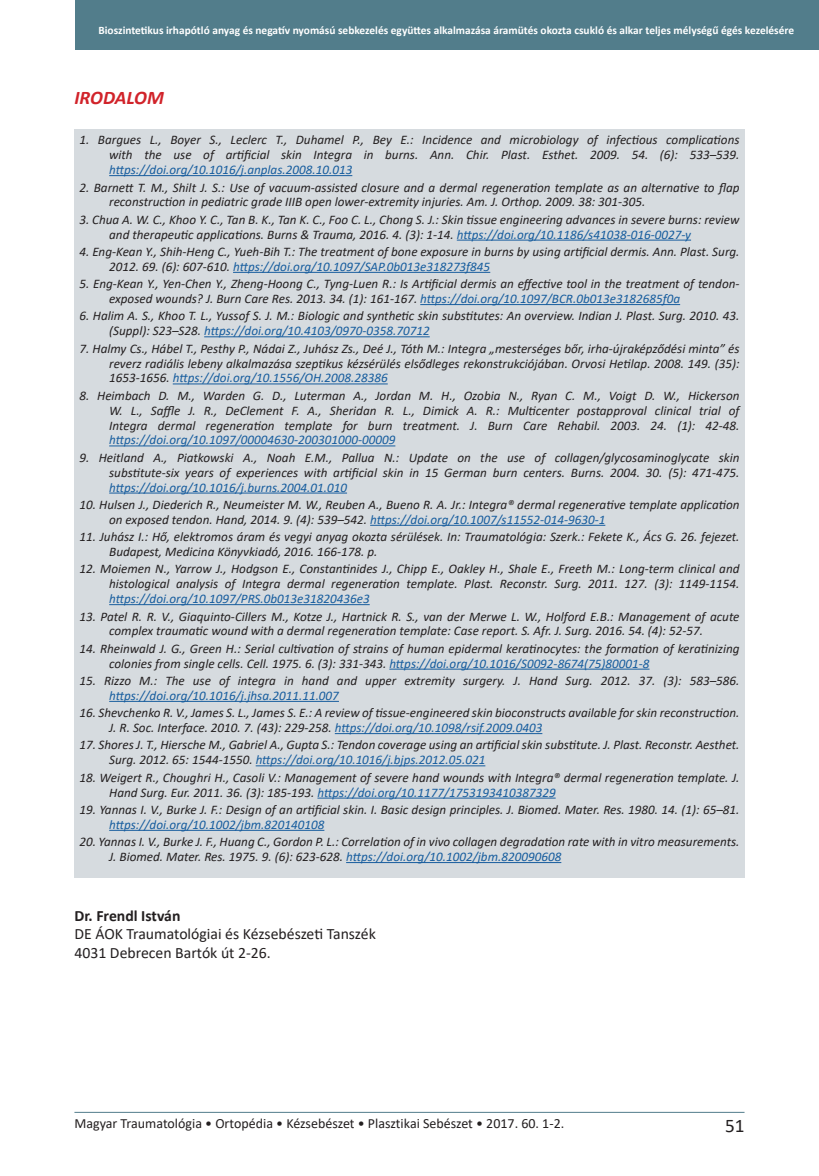
<style>
.page{position:relative;width:819px;height:1176px;background:#fff}
.page>*{position:absolute;margin:0;border:0;box-sizing:border-box;transform-origin:0 0}
.Címsor_1{font:italic 700 19.25px "Calibri";color:#d1232a}
.t1{font:19.25px "Calibri";color:#231f20}
.Szerző_név_végén{font:15.75px "Calibri";color:#231f20}
.Szerző_név_végén-2{font:700 15.75px "Calibri";color:#231f20}
.t2{font:14px "Calibri";color:#231f20}
.Irodalom{font:italic 13.12px/14.9px "Calibri";color:#231f20}
.t3{font:700 11.38px "Calibri";color:#fff}
.s1{color:#175d9e}
</style>
<div class="page">
<div style="left:75px;top:0;width:744px;height:50px;background:#527d8b"></div>
<hr style="left:74px;top:1112px;width:670px;height:1px;background:#527d8b">
<div style="left:74px;top:130px;width:670px;height:748px;background:#d6dbdf"></div>
<hr style="left:109px;top:175px;width:243px;height:1px;background:#175d9e">
<hr style="left:457px;top:240px;width:234px;height:1px;background:#175d9e">
<hr style="left:233px;top:272px;width:257px;height:1px;background:#175d9e">
<hr style="left:420px;top:304px;width:260px;height:1px;background:#175d9e">
<hr style="left:204px;top:336px;width:225px;height:1px;background:#175d9e">
<hr style="left:173px;top:383px;width:215px;height:1px;background:#175d9e">
<hr style="left:109px;top:445px;width:286px;height:1px;background:#175d9e">
<hr style="left:109px;top:492px;width:238px;height:1px;background:#175d9e">
<hr style="left:370px;top:525px;width:235px;height:1px;background:#175d9e">
<hr style="left:109px;top:604px;width:261px;height:1px;background:#175d9e">
<hr style="left:389px;top:669px;width:260px;height:1px;background:#175d9e">
<hr style="left:109px;top:701px;width:230px;height:1px;background:#175d9e">
<hr style="left:335px;top:733px;width:207px;height:1px;background:#175d9e">
<hr style="left:256px;top:765px;width:229px;height:1px;background:#175d9e">
<hr style="left:317px;top:797px;width:238px;height:1px;background:#175d9e">
<hr style="left:109px;top:830px;width:215px;height:1px;background:#175d9e">
<hr style="left:346px;top:862px;width:215px;height:1px;background:#175d9e">
<p class="t3" style="left:98px;top:22px;width:697px">Bioszintetikus irhapótló anyag és negatív nyomású sebkezelés együttes alkalmazása áramütés okozta csukló és alkar teljes mélységű égés kezelésére</p>
<p class="Címsor_1" style="left:74px;top:84px;width:91px">IRODALOM</p>
<p class="Irodalom" style="left:109px;top:132px;width:632px;text-align:justify;text-indent:-30px">1. Bargues L., Boyer S., Leclerc T., Duhamel P., Bey E.: Incidence and microbiology of infectious complications with the use of artificial skin Integra in burns. Ann. Chir. Plast. Esthet. 2009. 54. (6): 533–539. <span class="s1">https://doi.org/10.1016/j.anplas.2008.10.013</span></p>
<p class="Irodalom" style="left:109px;top:179px;width:631px;text-indent:-30px">2. Barnett T. M., Shilt J. S.: Use of vacuum-assisted closure and a dermal regeneration template as an alternative to flap reconstruction in pediatric grade IIIB open lower-extremity injuries. Am. J. Orthop. 2009. 38: 301-305.</p>
<p class="Irodalom" style="left:109px;top:211px;width:631px;text-indent:-30px">3. Chua A. W. C., Khoo Y. C., Tan B. K., Tan K. C., Foo C. L., Chong S. J.: Skin tissue engineering advances in severe burns: review and therapeutic applications. Burns &amp; Trauma, 2016. 4. (3): 1-14. <span class="s1">https://doi.org/10.1186/s41038-016-0027-y</span></p>
<p class="Irodalom" style="left:109px;top:244px;width:631px;text-indent:-30px">4. Eng-Kean Y., Shih-Heng C., Yueh-Bih T.: The treatment of bone exposure in burns by using artificial dermis. Ann. Plast. Surg.<br>2012. 69. (6): 607-610. <span class="s1">https://doi.org/10.1097/SAP.0b013e318273f845</span></p>
<p class="Irodalom" style="left:109px;top:276px;width:631px;text-indent:-30px">5. Eng-Kean Y., Yen-Chen Y., Zheng-Hoong C., Tyng-Luen R.: Is Artificial dermis an effective tool in the treatment of tendon&shy;exposed wounds? J. Burn Care Res. 2013. 34. (1): 161-167. <span class="s1">https://doi.org/10.1097/BCR.0b013e3182685f0a</span></p>
<p class="Irodalom" style="left:109px;top:308px;width:631px;text-indent:-30px">6. Halim A. S., Khoo T. L., Yussof S. J. M.: Biologic and synthetic skin substitutes: An overview. Indian J. Plast. Surg. 2010. 43. (Suppl): S23–S28. <span class="s1">https://doi.org/10.4103/0970-0358.70712</span></p>
<p class="Irodalom" style="left:109px;top:340px;width:632px;text-align:justify;text-indent:-30px">7. Halmy Cs., Hábel T., Pesthy P., Nádai Z., Juhász Zs., Deé J., Tóth M.: Integra „mesterséges bőr, irha-újraképződési minta” és reverz radiális lebeny alkalmazása szeptikus kézsérülés elsődleges rekonstrukciójában. Orvosi Hetilap. 2008. 149. (35):<br>1653-1656. <span class="s1">https://doi.org/10.1556/OH.2008.28386</span></p>
<p class="Irodalom" style="left:109px;top:387px;width:632px;text-align:justify;text-indent:-30px">8. Heimbach D. M., Warden G. D., Luterman A., Jordan M. H., Ozobia N., Ryan C. M., Voigt D. W., Hickerson W. L., Saffle J. R., DeClement F. A., Sheridan R. L., Dimick A. R.: Multicenter postapproval clinical trial of Integra dermal regeneration template for burn treatment. J. Burn Care Rehabil. 2003. 24. (1): 42-48. <span class="s1">https://doi.org/10.1097/00004630-200301000-00009</span></p>
<p class="Irodalom" style="left:109px;top:449px;width:632px;text-align:justify;text-indent:-30px">9. Heitland A., Piatkowski A., Noah E.M., Pallua N.: Update on the use of collagen/glycosaminoglycate skin substitute-six years of experiences with artificial skin in 15 German burn centers. Burns. 2004. 30. (5): 471-475. <span class="s1">https://doi.org/10.1016/j.burns.2004.01.010</span></p>
<p class="Irodalom" style="left:109px;top:496px;width:631px;text-indent:-30px">10. Hulsen J., Diederich R., Neumeister M. W., Reuben A., Bueno R. A. Jr.: Integra® dermal regenerative template application on exposed tendon. Hand, 2014. 9. (4): 539–542. <span class="s1">https://doi.org/10.1007/s11552-014-9630-1</span></p>
<p class="Irodalom" style="left:109px;top:529px;width:631px;text-indent:-30px">11. Juhász I.: Hő, elektromos áram és vegyi anyag okozta sérülések. In: Traumatológia: Szerk.: Fekete K., Ács G. 26. fejezet.<br>Budapest, Medicina Könyvkiadó, 2016. 166-178. p.</p>
<p class="Irodalom" style="left:109px;top:561px;width:632px;text-align:justify;text-indent:-30px">12. Moiemen N., Yarrow J., Hodgson E., Constantinides J., Chipp E., Oakley H., Shale E., Freeth M.: Long-term clinical and histological analysis of Integra dermal regeneration template. Plast. Reconstr. Surg. 2011. 127. (3): 1149-1154. <span class="s1">https://doi.org/10.1097/PRS.0b013e31820436e3</span></p>
<p class="Irodalom" style="left:79px;top:608px;width:661px;text-align:center">13. Patel R. R. V., Giaquinto-Cillers M., Kotze J., Hartnick R. S., van der Merwe L. W., Holford E.B.: Management of acute complex traumatic wound with a dermal regeneration template: Case report. S. Afr. J. Surg. 2016. 54. (4): 52-57.</p>
<p class="Irodalom" style="left:109px;top:640px;width:631px;text-indent:-30px">14. Rheinwald J. G., Green H.: Serial cultivation of strains of human epidermal keratinocytes: the formation of keratinizing colonies from single cells. Cell. 1975. 6. (3): 331-343. <span class="s1">https://doi.org/10.1016/S0092-8674(75)80001-8</span></p>
<p class="Irodalom" style="left:109px;top:672px;width:632px;text-indent:-30px">15. Rizzo M.: The use of integra in hand and upper extremity surgery. J. Hand Surg. 2012. 37. (3): 583–586. <span class="s1">https://doi.org/10.1016/j.jhsa.2011.11.007</span></p>
<p class="Irodalom" style="left:109px;top:705px;width:631px;text-indent:-30px">16. Shevchenko R. V., James S. L., James S. E.: A review of tissue-engineered skin bioconstructs available for skin reconstruction.<br>J. R. Soc. Interface. 2010. 7. (43): 229-258. <span class="s1">https://doi.org/10.1098/rsif.2009.0403</span></p>
<p class="Irodalom" style="left:109px;top:737px;width:631px;text-indent:-30px">17. Shores J. T., Hiersche M., Gabriel A., Gupta S.: Tendon coverage using an artificial skin substitute. J. Plast. Reconstr. Aesthet.<br>Surg. 2012. 65: 1544-1550. <span class="s1">https://doi.org/10.1016/j.bjps.2012.05.021</span></p>
<p class="Irodalom" style="left:109px;top:769px;width:631px;text-indent:-30px">18. Weigert R., Choughri H., Casoli V.: Management of severe hand wounds with Integra® dermal regeneration template. J.<br>Hand Surg. Eur. 2011. 36. (3): 185-193. <span class="s1">https://doi.org/10.1177/1753193410387329</span></p>
<p class="Irodalom" style="left:109px;top:801px;width:632px;text-indent:-30px">19. Yannas I. V., Burke J. F.: Design of an artificial skin. I. Basic design principles. J. Biomed. Mater. Res. 1980. 14. (1): 65–81. <span class="s1">https://doi.org/10.1002/jbm.820140108</span></p>
<p class="Irodalom" style="left:109px;top:834px;width:631px;text-indent:-30px">20. Yannas I. V., Burke J. F., Huang C., Gordon P. L.: Correlation of in vivo collagen degradation rate with in vitro measurements.<br>J. Biomed. Mater. Res. 1975. 9. (6): 623-628. <span class="s1">https://doi.org/10.1002/jbm.820090608</span></p>
<p class="Szerző_név_végén-2" style="left:74px;top:904px;width:108px">Dr. Frendl István</p>
<p class="Szerző_név_végén" style="left:74px;top:923px;width:303px">DE ÁOK Traumatológiai és Kézsebészeti Tanszék</p>
<p class="Szerző_név_végén" style="left:74px;top:942px;width:198px">4031 Debrecen Bartók út 2-26.</p>
<p class="t2" style="left:74px;top:1113px;width:491px">Magyar Traumatológia • Ortopédia • Kézsebészet • Plasztikai Sebészet • 2017. 60. 1-2.</p>
<h1 class="t1" style="left:725px;top:1112px;width:21px">51</h1>
</div>
